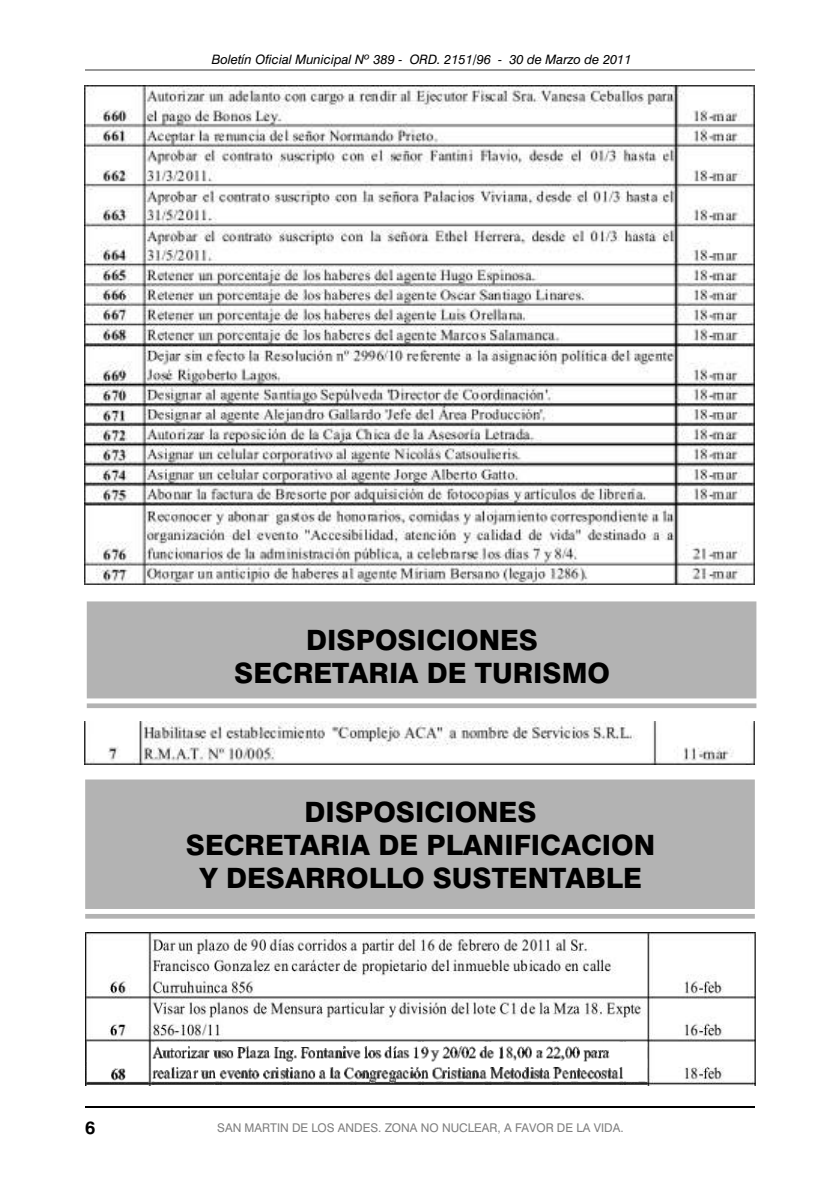
<style>
.page{position:relative;width:840px;height:1191px;background:#fff}
.page>*{position:absolute;margin:0;border:0;box-sizing:border-box;transform-origin:0 0}
.t1{font:800 28px/32.8px "Swiss 721 BT";color:#000;text-align:center}
.t2{font:700 18px "Swiss 721 BT";color:#000}
.t3{font:italic 13px "Swiss 721 BT";color:#000}
.t4{font:12px "Swiss 721 BT";color:#808080}
</style>
<div class="page">
<hr style="left:85px;top:1106px;width:669px;height:2px;background:#000">
<img style="left:85px;top:85px;width:669px;height:499px">
<div style="left:87px;top:601px;width:669px;height:107px;background:#b3b3b3"></div>
<img style="left:85px;top:721px;width:669px;height:43px">
<div style="left:85px;top:779px;width:669px;height:139px;background:#b3b3b3"></div>
<img style="left:85px;top:932px;width:670px;height:153px">
<hr style="left:85px;top:69px;width:669px;height:2px;background:#999">
<p class="t3" style="left:211px;top:55px;width:421px">Boletín Oficial Municipal Nº 389 - ORD. 2151/96 - 30 de Marzo de 2011</p>
<p class="t1" style="left:234px;top:626px;width:377px">DISPOSICIONES<br>SECRETARIA DE TURISMO</p>
<p class="t1" style="left:186px;top:798px;width:470px">DISPOSICIONES<br>SECRETARIA DE PLANIFICACION<br>Y DESARROLLO SUSTENTABLE</p>
<p class="t2" style="left:85px;top:1120px;width:12px">6</p>
<p class="t4" style="left:217px;top:1123px;width:408px">SAN MARTIN DE LOS ANDES. ZONA NO NUCLEAR, A FAVOR DE LA VIDA.</p>
</div>
